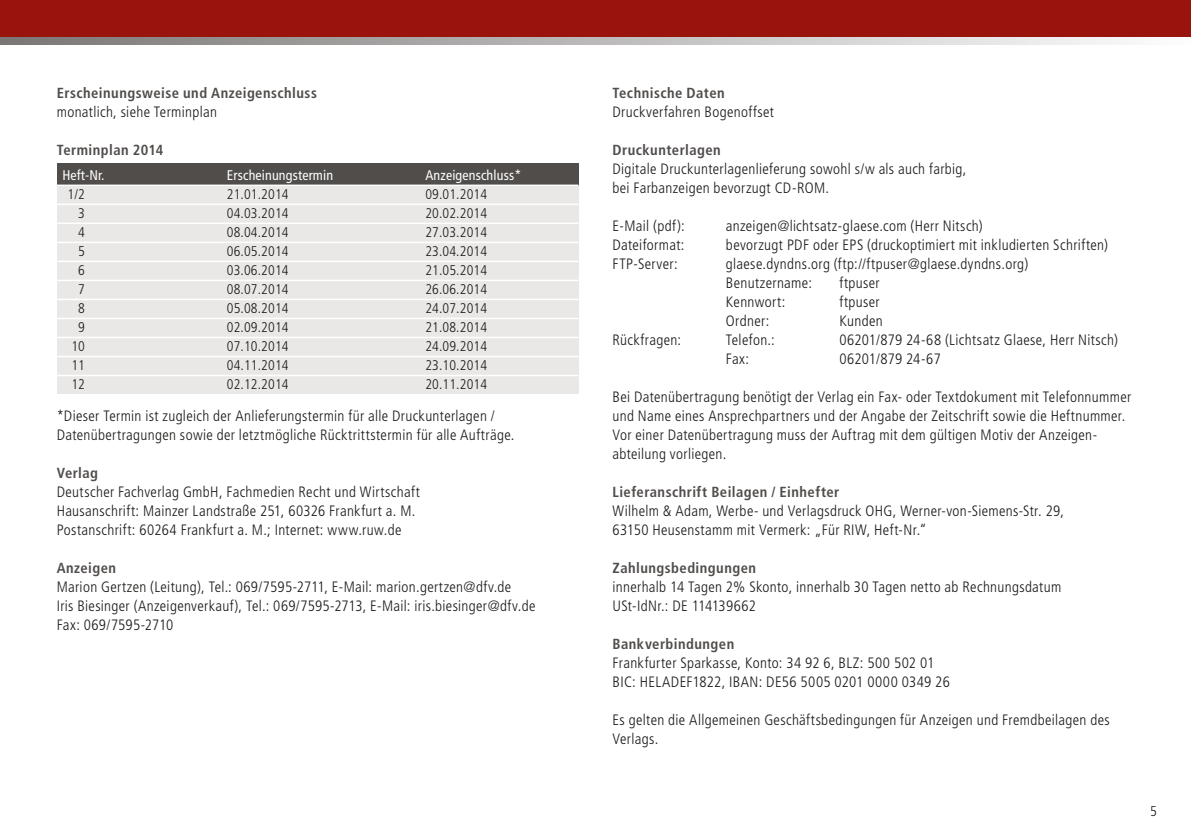
<style>
.page{position:relative;width:1191px;height:840px;background:#fff}
.page>*{position:absolute;margin:0;border:0;box-sizing:border-box;transform-origin:0 0}
.t1{font:300 condensed 15px/19px "Frutiger LT Std";letter-spacing:.02em;color:#1a1a18}
.t2{font:700 condensed 14.6px "Frutiger LT Std";letter-spacing:.03em;color:#504d4b}
.t3{font:300 condensed 14px "Frutiger LT Std";letter-spacing:.01em;color:#1a1a18}
.t4{font:condensed 14px "Frutiger LT Std";letter-spacing:.01em;color:#fff}
</style>
<div class="page">
<svg style="left:0;top:36px;width:1191px;height:9px;background:#b7a7a6"></svg>
<div style="left:0;top:0;width:1191px;height:36px;background:#98140c"></div>
<div style="left:57px;top:176px;width:521px;height:218px;background:#eae8e7"></div>
<div style="left:57px;top:163px;width:521px;height:22px;background:#504d4b"></div>
<hr style="left:57px;top:184px;width:521px;height:2px;background:#fff">
<hr style="left:57px;top:203px;width:521px;height:2px;background:#fff">
<hr style="left:57px;top:222px;width:521px;height:2px;background:#fff">
<hr style="left:57px;top:241px;width:521px;height:2px;background:#fff">
<hr style="left:57px;top:260px;width:521px;height:2px;background:#fff">
<hr style="left:57px;top:279px;width:521px;height:2px;background:#fff">
<hr style="left:57px;top:298px;width:521px;height:2px;background:#fff">
<hr style="left:57px;top:317px;width:521px;height:2px;background:#fff">
<hr style="left:57px;top:336px;width:521px;height:2px;background:#fff">
<hr style="left:57px;top:355px;width:521px;height:2px;background:#fff">
<hr style="left:57px;top:374px;width:521px;height:2px;background:#fff">
<p class="t2" style="left:57px;top:84px;width:262px">Erscheinungsweise und Anzeigenschluss</p>
<p class="t1" style="left:57px;top:102px;width:162px">monatlich, siehe Terminplan</p>
<p class="t2" style="left:57px;top:141px;width:108px">Terminplan 2014</p>
<p class="t4" style="left:62px;top:167px;width:44px">Heft-Nr.</p>
<p class="t4" style="left:227px;top:167px;width:108px">Erscheinungstermin</p>
<p class="t4" style="left:425px;top:167px;width:97px">Anzeigenschluss*</p>
<p class="t3" style="left:68px;top:186px;width:19px">1/2</p>
<p class="t3" style="left:227px;top:186px;width:63px">21.01.2014</p>
<p class="t3" style="left:425px;top:186px;width:63px">09.01.2014</p>
<p class="t3" style="left:78px;top:205px;width:8px">3</p>
<p class="t3" style="left:227px;top:205px;width:63px">04.03.2014</p>
<p class="t3" style="left:425px;top:205px;width:63px">20.02.2014</p>
<p class="t3" style="left:78px;top:224px;width:8px">4</p>
<p class="t3" style="left:227px;top:224px;width:63px">08.04.2014</p>
<p class="t3" style="left:425px;top:224px;width:63px">27.03.2014</p>
<p class="t3" style="left:78px;top:243px;width:8px">5</p>
<p class="t3" style="left:227px;top:243px;width:63px">06.05.2014</p>
<p class="t3" style="left:425px;top:243px;width:63px">23.04.2014</p>
<p class="t3" style="left:78px;top:262px;width:8px">6</p>
<p class="t3" style="left:227px;top:262px;width:63px">03.06.2014</p>
<p class="t3" style="left:425px;top:262px;width:63px">21.05.2014</p>
<p class="t3" style="left:78px;top:281px;width:8px">7</p>
<p class="t3" style="left:227px;top:281px;width:63px">08.07.2014</p>
<p class="t3" style="left:425px;top:281px;width:63px">26.06.2014</p>
<p class="t3" style="left:78px;top:300px;width:8px">8</p>
<p class="t3" style="left:227px;top:300px;width:63px">05.08.2014</p>
<p class="t3" style="left:425px;top:300px;width:63px">24.07.2014</p>
<p class="t3" style="left:78px;top:319px;width:8px">9</p>
<p class="t3" style="left:227px;top:319px;width:63px">02.09.2014</p>
<p class="t3" style="left:425px;top:319px;width:63px">21.08.2014</p>
<p class="t3" style="left:71px;top:338px;width:15px">10</p>
<p class="t3" style="left:227px;top:338px;width:63px">07.10.2014</p>
<p class="t3" style="left:425px;top:338px;width:63px">24.09.2014</p>
<p class="t3" style="left:71px;top:357px;width:15px">11</p>
<p class="t3" style="left:227px;top:357px;width:63px">04.11.2014</p>
<p class="t3" style="left:425px;top:357px;width:63px">23.10.2014</p>
<p class="t3" style="left:71px;top:376px;width:15px">12</p>
<p class="t3" style="left:227px;top:376px;width:63px">02.12.2014</p>
<p class="t3" style="left:425px;top:376px;width:63px">20.11.2014</p>
<p class="t1" style="left:57px;top:406px;width:459px">*Dieser Termin ist zugleich der Anlieferungstermin für alle Druckunterlagen /<br>Datenübertragungen sowie der letztmögliche Rücktrittstermin für alle Aufträge.</p>
<p class="t2" style="left:57px;top:464px;width:43px">Verlag</p>
<p class="t1" style="left:57px;top:482px;width:365px">Deutscher Fachverlag GmbH, Fachmedien Recht und Wirtschaft<br>Hausanschrift: Mainzer Landstraße 251, 60326 Frankfurt a. M.<br>Postanschrift: 60264 Frankfurt a. M.; Internet: www.ruw.de</p>
<p class="t2" style="left:57px;top:559px;width:61px">Anzeigen</p>
<p class="t1" style="left:57px;top:577px;width:480px">Marion Gertzen (Leitung), Tel.: 069/7595-2711, E-Mail: marion.gertzen@dfv.de<br>Iris Biesinger (Anzeigenverkauf), Tel.: 069/7595-2713, E-Mail: iris.biesinger@dfv.de<br>Fax: 069/7595-2710</p>
<p class="t2" style="left:612px;top:84px;width:114px">Technische Daten</p>
<p class="t1" style="left:612px;top:102px;width:163px">Druckverfahren Bogenoffset</p>
<p class="t2" style="left:612px;top:141px;width:110px">Druckunterlagen</p>
<p class="t1" style="left:612px;top:159px;width:355px">Digitale Druckunterlagenlieferung sowohl s/w als auch farbig, bei Farbanzeigen bevorzugt CD-ROM.</p>
<p class="t1" style="left:612px;top:216px;width:74px">E-Mail (pdf):</p>
<p class="t1" style="left:726px;top:216px;width:258px">anzeigen@lichtsatz-glaese.com (Herr Nitsch)</p>
<p class="t1" style="left:612px;top:235px;width:74px">Dateiformat:</p>
<p class="t1" style="left:726px;top:235px;width:383px">bevorzugt PDF oder EPS (druckoptimiert mit inkludierten Schriften)</p>
<p class="t1" style="left:612px;top:254px;width:67px">FTP-Server:</p>
<p class="t1" style="left:726px;top:254px;width:304px">glaese.dyndns.org (ftp://ftpuser@glaese.dyndns.org)<br>Benutzername:</p>
<p class="t1" style="left:839px;top:273px;width:42px">ftpuser</p>
<p class="t1" style="left:726px;top:292px;width:61px">Kennwort:</p>
<p class="t1" style="left:839px;top:292px;width:42px">ftpuser</p>
<p class="t1" style="left:726px;top:311px;width:45px">Ordner:</p>
<p class="t1" style="left:839px;top:311px;width:45px">Kunden</p>
<p class="t1" style="left:612px;top:330px;width:70px">Rückfragen:</p>
<p class="t1" style="left:726px;top:330px;width:50px">Telefon.:</p>
<p class="t1" style="left:839px;top:330px;width:280px">06201/879 24-68 (Lichtsatz Glaese, Herr Nitsch)</p>
<p class="t1" style="left:726px;top:349px;width:25px">Fax:</p>
<p class="t1" style="left:839px;top:349px;width:103px">06201/879 24-67</p>
<p class="t1" style="left:612px;top:387px;width:520px">Bei Datenübertragung benötigt der Verlag ein Fax- oder Textdokument mit Telefonnummer und Name eines Ansprechpartners und der Angabe der Zeitschrift sowie die Heftnummer.<br>Vor einer Datenübertragung muss der Auftrag mit dem gültigen Motiv der Anzeigen&shy;abteilung vorliegen.</p>
<p class="t2" style="left:612px;top:483px;width:228px">Lieferanschrift Beilagen / Einhefter</p>
<p class="t1" style="left:612px;top:501px;width:453px">Wilhelm &amp; Adam, Werbe- und Verlagsdruck OHG, Werner-von-Siemens-Str. 29,<br>63150 Heusenstamm mit Vermerk: „Für RIW, Heft-Nr.“</p>
<p class="t2" style="left:612px;top:559px;width:145px">Zahlungsbedingungen</p>
<p class="t1" style="left:612px;top:577px;width:450px">innerhalb 14 Tagen 2% Skonto, innerhalb 30 Tagen netto ab Rechnungsdatum<br>USt-IdNr.: DE 114139662</p>
<p class="t2" style="left:612px;top:635px;width:123px">Bankverbindungen</p>
<p class="t1" style="left:612px;top:653px;width:339px">Frankfurter Sparkasse, Konto: 34 92 6, BLZ: 500 502 01<br>BIC: HELADEF1822, IBAN: DE56 5005 0201 0000 0349 26</p>
<p class="t1" style="left:612px;top:710px;width:499px">Es gelten die Allgemeinen Geschäftsbedingungen für Anzeigen und Fremdbeilagen des<br>Verlags.</p>
<p class="t3" style="left:1150px;top:803px;width:8px">5</p>
</div>
